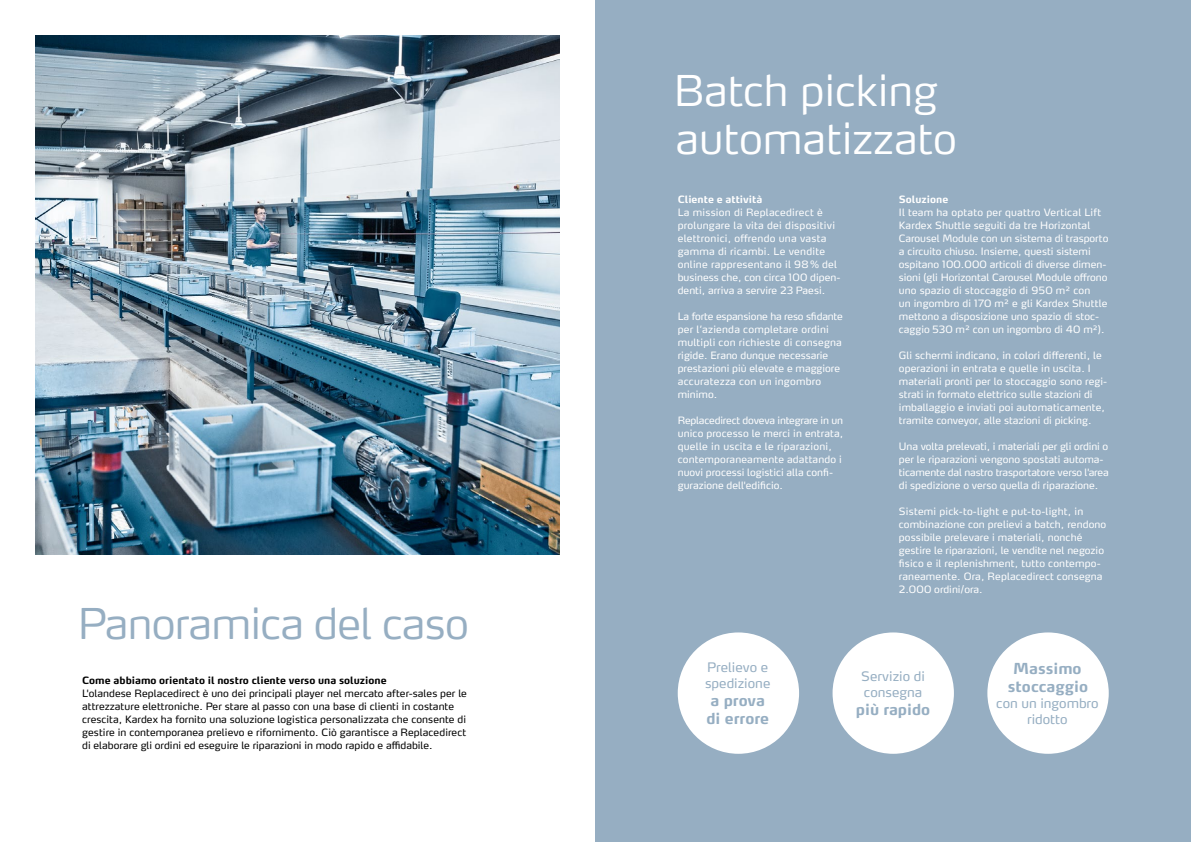
<style>
.page{position:relative;width:1191px;height:842px;background:#fff}
.page>*{position:absolute;margin:0;border:0;box-sizing:border-box;transform-origin:0 0}
.t1{font:300 42px/48px "Max OT";color:#fff}
.t2{font:300 42px "Max OT";letter-spacing:-.015em;color:#96aec2}
.t3{font:700 15px/18px "Max OT";color:#96aec2}
.t4{font:13px/16px "Max OT";color:#96aec2}
.t5{font:10px/13px "Max OT";letter-spacing:.01em;color:#fff}
.t6{font:10px/13px "Max OT";letter-spacing:.005em;color:#000}
.t7{font:700 10px "Max OT";color:#000}
.t8{font:700 10px "Max OT";color:#fff}
</style>
<div class="page">
<div style="left:595px;top:0;width:596px;height:842px;background:#96aec2"></div>
<img style="left:36px;top:36px;width:524px;height:518px">
<div style="left:677px;top:632px;width:122px;height:122px;background:#fff;border-radius:50%"></div>
<div style="left:832px;top:632px;width:122px;height:122px;background:#fff;border-radius:50%"></div>
<div style="left:987px;top:632px;width:121px;height:122px;background:#fff;border-radius:50%"></div>
<h1 class="t2" style="left:78px;top:597px;width:393px">Panoramica del caso</h1>
<p class="t7" style="left:82px;top:674px;width:306px">Come abbiamo orientato il nostro cliente verso una soluzione</p>
<p class="t6" style="left:82px;top:687px;width:386px">L'olandese Replacedirect è uno dei principali player nel mercato after-sales per le attrezzature elettroniche. Per stare al passo con una base di clienti in costante crescita, Kardex ha fornito una soluzione logistica personalizzata che consente di gestire in contemporanea prelievo e rifornimento. Ciò garantisce a Replacedirect di elaborare gli ordini ed eseguire le riparazioni in modo rapido e affidabile.</p>
<h1 class="t1" style="left:674px;top:66px;width:285px">Batch picking automatizzato</h1>
<p class="t8" style="left:678px;top:193px;width:86px">Cliente e attività</p>
<p class="t5" style="left:678px;top:206px;width:164px">La mission di Replacedirect è prolungare la vita dei dispositivi elettronici, offrendo una vasta gamma di ricambi. Le vendite online rappresentano il 98 % del business che, con circa 100 dipen&shy;denti, arriva a servire 23 Paesi.</p>
<p class="t5" style="left:678px;top:310px;width:167px">La forte espansione ha reso sfidante per l’azienda completare ordini multipli con richieste di consegna rigide. Erano dunque necessarie prestazioni più elevate e maggiore accuratezza con un ingombro minimo.</p>
<p class="t5" style="left:678px;top:414px;width:167px">Replacedirect doveva integrare in un unico processo le merci in entrata, quelle in uscita e le riparazioni, contemporaneamente adattando i nuovi processi logistici alla confi&shy;gurazione dell'edificio.</p>
<p class="t8" style="left:899px;top:193px;width:51px">Soluzione</p>
<p class="t5" style="left:899px;top:206px;width:211px">Il team ha optato per quattro Vertical Lift Kardex Shuttle seguiti da tre Horizontal Carousel Module con un sistema di trasporto a circuito chiuso. Insieme, questi sistemi ospitano 100.000 articoli di diverse dimen&shy;sioni (gli Horizontal Carousel Module offrono uno spazio di stoccaggio di 950 m² con<br>un ingombro di 170 m² e gli Kardex Shuttle mettono a disposizione uno spazio di stoc&shy;caggio 530 m² con un ingombro di 40 m²).</p>
<p class="t5" style="left:899px;top:349px;width:210px">Gli schermi indicano, in colori differenti, le operazioni in entrata e quelle in uscita. I materiali pronti per lo stoccaggio sono regi&shy;strati in formato elettrico sulle stazioni di imballaggio e inviati poi automaticamente, tramite conveyor, alle stazioni di picking.</p>
<p class="t5" style="left:899px;top:440px;width:211px">Una volta prelevati, i materiali per gli ordini o per le riparazioni vengono spostati automa&shy;ticamente dal nastro trasportatore verso l'area di spedizione o verso quella di riparazione.</p>
<p class="t5" style="left:899px;top:505px;width:209px">Sistemi pick-to-light e put-to-light, in combinazione con prelievi a batch, rendono possibile prelevare i materiali, nonché gestire le riparazioni, le vendite nel negozio fisico e il replenishment, tutto contempo&shy;raneamente. Ora, Replacedirect consegna 2.000 ordini/ora.</p>
<h3 class="t4" style="left:705px;top:659px;width:67px">Prelievo e spedizione</h3>
<h2 class="t3" style="left:706px;top:691px;width:64px">a prova di errore</h2>
<h3 class="t4" style="left:861px;top:668px;width:65px">Servizio di consegna</h3>
<h2 class="t3" style="left:856px;top:700px;width:76px">più rapido</h2>
<h2 class="t3" style="left:1007px;top:659px;width:82px;text-align:center">Massimo stoccaggio</h2>
<h3 class="t4" style="left:996px;top:695px;width:104px;text-align:center">con un ingombro ridotto</h3>
</div>
